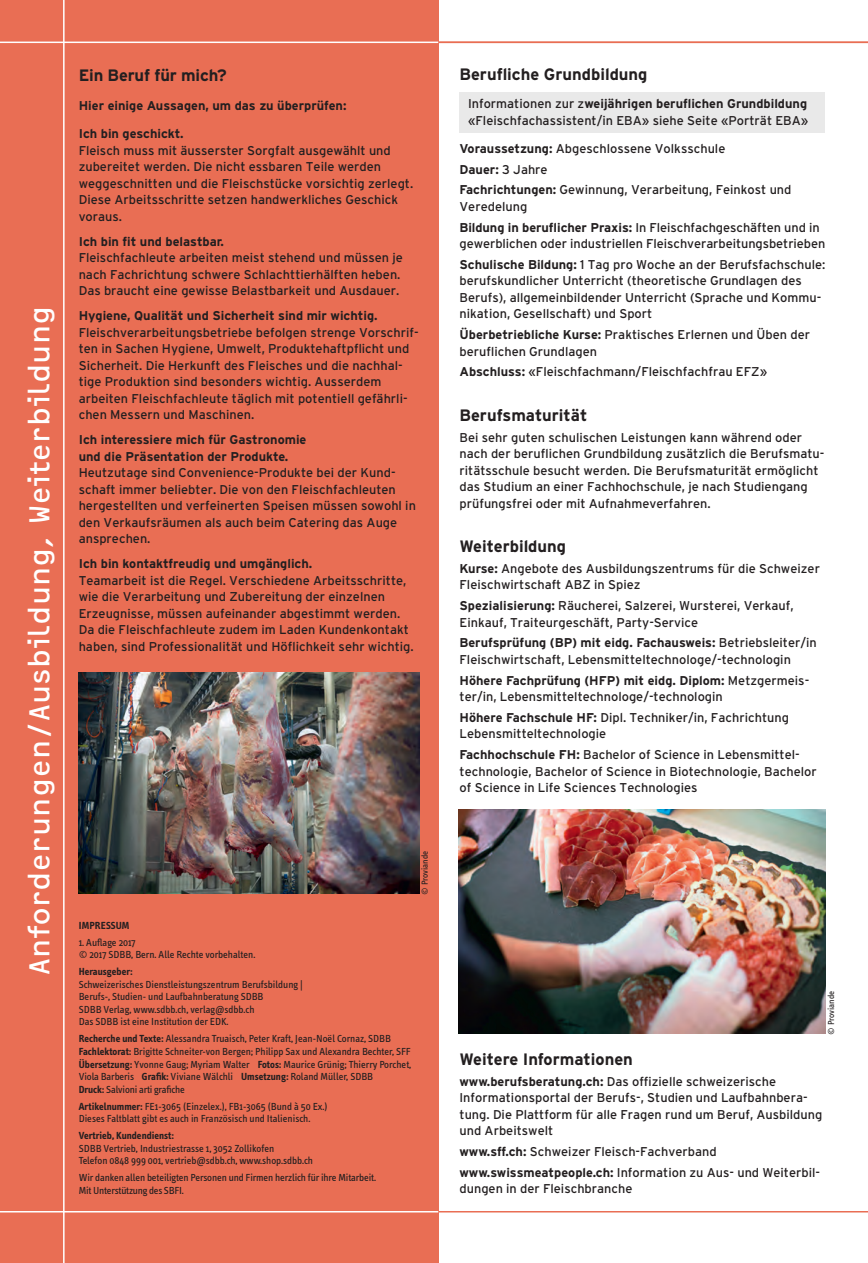
<style>
.page{position:relative;width:868px;height:1263px;background:#fff}
.page>*{position:absolute;margin:0;border:0;box-sizing:border-box;transform-origin:0 0}
.t1{font:30px "OCRF";color:#fff}
.t2{font:700 16.5px "Interstate";color:#231f20}
.t3{font:12.75px/16.5px "Interstate";color:#231f20}
.t4{font:700 12.75px/28px "Interstate";color:#231f20}
.t5{font:10.5px/12.6px "Info Text";color:#231f20}
.t6{font:700 10.5px "Info Text";color:#231f20}
.t7{font:9px "Info Text";color:#231f20}
.s1{font-weight:700}
</style>
<div class="page">
<div style="left:0;top:0;width:438px;height:1263px;background:#e96e54"></div>
<hr style="left:429px;top:1211px;width:438px;height:1px;background:#e96e54">
<hr style="left:63px;top:0;width:2px;height:1263px;background:#fff">
<hr style="left:377px;top:42px;width:490px;height:1px;background:#e96e54">
<hr style="left:0;top:42px;width:438px;height:1px;background:#fff">
<hr style="left:0;top:1211px;width:438px;height:1px;background:#fff">
<div style="left:459px;top:92px;width:366px;height:41px;background:#e9e9e9"></div>
<img style="left:79px;top:673px;width:340px;height:221px">
<img style="left:458px;top:809px;width:367px;height:224px">
<h1 class="t1" style="left:21px;top:975px;width:670px;rotate:-90deg">Anforderungen/Ausbildung, Weiterbildung</h1>
<p class="t2" style="left:79px;top:66px;width:150px">Ein Beruf für mich?</p>
<p class="t4" style="left:79px;top:92px;width:269px">Hier einige Aussagen, um das zu überprüfen:<br>Ich bin geschickt.</p>
<p class="t3" style="left:79px;top:142px;width:336px">Fleisch muss mit äusserster Sorgfalt ausgewählt und zubereitet werden. Die nicht essbaren Teile werden weggeschnitten und die Fleischstücke vorsichtig zerlegt.<br>Diese Arbeitsschritte setzen handwerkliches Geschick voraus.</p>
<p class="t4" style="left:79px;top:227px;width:147px">Ich bin fit und belastbar.</p>
<p class="t3" style="left:79px;top:249px;width:326px">Fleischfachleute arbeiten meist stehend und müssen je nach Fachrichtung schwere Schlachttierhälften heben.<br>Das braucht eine gewisse Belastbarkeit und Ausdauer.</p>
<p class="t4" style="left:79px;top:302px;width:300px">Hygiene, Qualität und Sicherheit sind mir wichtig.</p>
<p class="t3" style="left:79px;top:324px;width:341px">Fleischverarbeitungsbetriebe befolgen strenge Vorschrif&shy;ten in Sachen Hygiene, Umwelt, Produktehaftpflicht und Sicherheit. Die Herkunft des Fleisches und die nachhal&shy;tige Produktion sind besonders wichtig. Ausserdem arbeiten Fleischfachleute täglich mit potentiell gefährli&shy;chen Messern und Maschinen.</p>
<p class="t4" style="left:79px;top:431px;width:229px;line-height:16.5px">Ich interessiere mich für Gastronomie und die Präsentation der Produkte.</p>
<p class="t3" style="left:79px;top:464px;width:339px">Heutzutage sind Convenience-Produkte bei der Kund&shy;schaft immer beliebter. Die von den Fleischfachleuten hergestellten und verfeinerten Speisen müssen sowohl in den Verkaufsräumen als auch beim Catering das Auge ansprechen.</p>
<p class="t4" style="left:79px;top:550px;width:235px">Ich bin kontaktfreudig und umgänglich.</p>
<p class="t3" style="left:79px;top:572px;width:336px">Teamarbeit ist die Regel. Verschiedene Arbeitsschritte, wie die Verarbeitung und Zubereitung der einzelnen Erzeugnisse, müssen aufeinander abgestimmt werden.<br>Da die Fleischfachleute zudem im Laden Kundenkontakt haben, sind Professionalität und Höflichkeit sehr wichtig.</p>
<p class="t7" style="left:420px;top:895px;width:45px;rotate:-90deg">© Proviande</p>
<p class="t6" style="left:79px;top:919px;width:52px">IMPRESSUM</p>
<p class="t5" style="left:79px;top:936px;width:178px">1. Auflage 2017<br>© 2017 SDBB, Bern. Alle Rechte vorbehalten.</p>
<p class="t6" style="left:79px;top:965px;width:55px">Herausgeber:</p>
<p class="t5" style="left:79px;top:978px;width:225px">Schweizerisches Dienstleistungszentrum Berufsbildung | Berufs-, Studien- und Laufbahnberatung SDBB<br>SDBB Verlag, www.sdbb.ch, verlag@sdbb.ch<br>Das SDBB ist eine Institution der EDK.</p>
<p class="t5" style="left:79px;top:1033px;width:334px"><span class="s1">Recherche und Texte:</span> Alessandra Truaisch, Peter Kraft, Jean-Noël Cornaz, SDBB <span class="s1">Fachlektorat:</span> Brigitte Schneiter-von Bergen; Philipp Sax und Alexandra Bechter, SFF <span class="s1">Übersetzung:</span> Yvonne Gaug; Myriam Walter <span class="s1">Fotos:</span> Maurice Grünig; Thierry Porchet, Viola Barberis <span class="s1">Grafik:</span> Viviane Wälchli <span class="s1">Umsetzung:</span> Roland Müller, SDBB<br><span class="s1">Druck:</span> Salvioni arti grafiche</p>
<p class="t5" style="left:79px;top:1100px;width:250px"><span class="s1">Artikelnummer:</span> FE1-3065 (Einzelex.), FB1-3065 (Bund à 50 Ex.)<br>Dieses Faltblatt gibt es auch in Französisch und Italienisch.</p>
<p class="t6" style="left:79px;top:1129px;width:97px">Vertrieb, Kundendienst:</p>
<p class="t5" style="left:79px;top:1142px;width:236px">SDBB Vertrieb, Industriestrasse 1, 3052 Zollikofen<br>Telefon 0848 999 001, vertrieb@sdbb.ch, www.shop.sdbb.ch</p>
<p class="t5" style="left:79px;top:1171px;width:299px">Wir danken allen beteiligten Personen und Firmen herzlich für ihre Mitarbeit.<br>Mit Unterstützung des SBFI.</p>
<p class="t2" style="left:459px;top:65px;width:189px">Berufliche Grundbildung</p>
<p class="t3" style="left:468px;top:95px;width:342px">Informationen zur z<span class="s1">weijährigen beruflichen Grundbildung </span>«Fleischfachassistent/in EBA» siehe Seite «Porträt EBA»</p>
<p class="t3" style="left:459px;top:138px;width:333px;line-height:20.7px"><span class="s1">Voraussetzung:</span> Abgeschlossene Volksschule<br><span class="s1">Dauer:</span> 3 Jahre<br><span class="s1">Fachrichtungen:</span> Gewinnung, Verarbeitung, Feinkost und</p>
<p class="t3" style="left:459px;top:196px;width:361px;line-height:20.7px">Veredelung<br><span class="s1">Bildung in beruflicher Praxis:</span> In Fleischfachgeschäften und in</p>
<p class="t3" style="left:459px;top:233px;width:367px;line-height:20.7px">gewerblichen oder industriellen Fleischverarbeitungsbetrieben<br><span class="s1">Schulische Bildung:</span> 1 Tag pro Woche an der Berufsfachschule:</p>
<p class="t3" style="left:459px;top:272px;width:363px">berufskundlicher Unterricht (theoretische Grundlagen des<br>Berufs), allgemeinbildender Unterricht (Sprache und Kommu&shy;nikation, Gesellschaft) und Sport</p>
<p class="t3" style="left:459px;top:326px;width:352px"><span class="s1">Überbetriebliche Kurse:</span> Praktisches Erlernen und Üben der beruflichen Grundlagen</p>
<p class="t3" style="left:459px;top:363px;width:309px"><span class="s1">Abschluss:</span> «Fleischfachmann/Fleischfachfrau EFZ»</p>
<p class="t2" style="left:459px;top:406px;width:129px">Berufsmaturität</p>
<p class="t3" style="left:459px;top:429px;width:366px">Bei sehr guten schulischen Leistungen kann während oder nach der beruflichen Grundbildung zusätzlich die Berufsmatu&shy;ritätsschule besucht werden. Die Berufsmaturität ermöglicht das Studium an einer Fachhochschule, je nach Studiengang prüfungsfrei oder mit Aufnahmeverfahren.</p>
<p class="t2" style="left:459px;top:537px;width:108px">Weiterbildung</p>
<p class="t3" style="left:459px;top:560px;width:362px"><span class="s1">Kurse:</span> Angebote des Ausbildungszentrums für die Schweizer<br>Fleischwirtschaft ABZ in Spiez</p>
<p class="t3" style="left:459px;top:597px;width:336px"><span class="s1">Spezialisierung:</span> Räucherei, Salzerei, Wursterei, Verkauf,<br>Einkauf, Traiteurgeschäft, Party-Service</p>
<p class="t3" style="left:459px;top:634px;width:359px"><span class="s1">Berufsprüfung (BP) mit eidg. Fachausweis:</span> Betriebsleiter/in<br>Fleischwirtschaft, Lebensmitteltechnologe/-technologin</p>
<p class="t3" style="left:459px;top:672px;width:351px"><span class="s1">Höhere Fachprüfung (HFP) mit eidg. Diplom:</span> Metzgermeis&shy;ter/in, Lebensmitteltechnologe/-technologin</p>
<p class="t3" style="left:459px;top:709px;width:331px"><span class="s1">Höhere Fachschule HF:</span> Dipl. Techniker/in, Fachrichtung<br>Lebensmitteltechnologie</p>
<p class="t3" style="left:459px;top:746px;width:359px"><span class="s1">Fachhochschule FH:</span> Bachelor of Science in Lebensmittel&shy;technologie, Bachelor of Science in Biotechnologie, Bachelor of Science in Life Sciences Technologies</p>
<p class="t7" style="left:826px;top:1034px;width:45px;rotate:-90deg">© Proviande</p>
<p class="t2" style="left:459px;top:1050px;width:175px">Weitere Informationen</p>
<p class="t3" style="left:459px;top:1073px;width:364px"><span class="s1">www.berufsberatung.ch:</span> Das offizielle schweizerische Informationsportal der Berufs-, Studien und Laufbahnbera&shy;tung. Die Plattform für alle Fragen rund um Beruf, Ausbildung und Arbeitswelt</p>
<p class="t3" style="left:459px;top:1141px;width:362px;line-height:20.7px"><span class="s1">www.sff.ch:</span> Schweizer Fleisch-Fachverband <span class="s1">www.swissmeatpeople.ch:</span> Information zu Aus- und Weiterbil-</p>
<p class="t3" style="left:459px;top:1180px;width:174px">dungen in der Fleischbranche</p>
</div>
